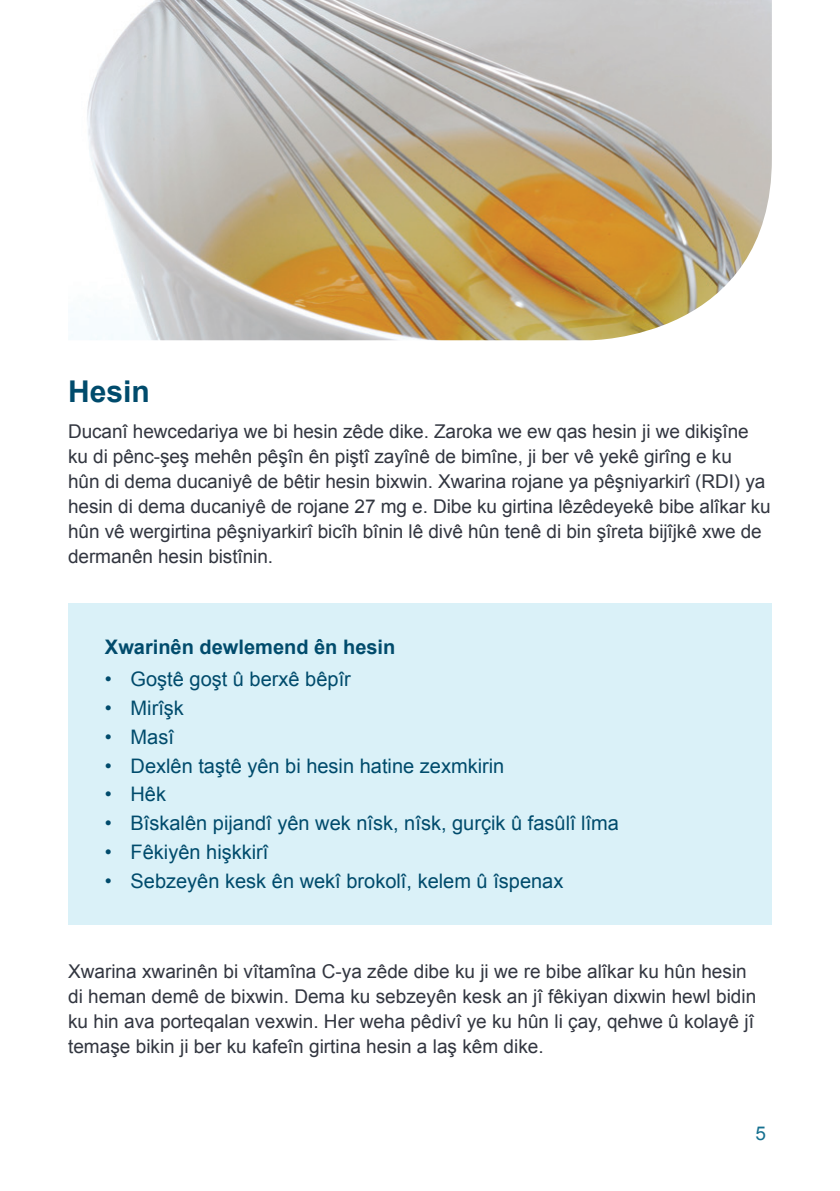
<style>
.page{position:relative;width:840px;height:1191px;background:#fff}
.page>*{position:absolute;margin:0;border:0;box-sizing:border-box;transform-origin:0 0}
.subheading{font:700 30px "Arial";color:#004b6c}
.pull_quuote_in_box_b{font:20px "Arial";color:#004b6c}
.pull_quuote_in_box_b-2{font:700 20px "Arial";color:#004b6c}
.Body{font:19px/25px "Arial";letter-spacing:-.005em;color:#323640}
.Body-2{font:19px "Arial";color:#167090}
</style>
<div class="page">
<img style="left:69px;top:0;width:702px;height:340px">
<div style="left:68px;top:603px;width:703px;height:321px;background:#daf1f8"></div>
<p class="subheading" style="left:68px;top:371px;width:83px">Hesin</p>
<p class="Body" style="left:68px;top:419px;width:703px">Ducanî hewcedariya we bi hesin zêde dike. Zaroka we ew qas hesin ji we dikişîne ku di pênc-şeş mehên pêşîn ên piştî zayînê de bimîne, ji ber vê yekê girîng e ku<br>hûn di dema ducaniyê de bêtir hesin bixwin. Xwarina rojane ya pêşniyarkirî (RDI) ya hesin di dema ducaniyê de rojane 27 mg e. Dibe ku girtina lêzêdeyekê bibe alîkar ku hûn vê wergirtina pêşniyarkirî bicîh bînin lê divê hûn tenê di bin şîreta bijîjkê xwe de dermanên hesin bistînin.</p>
<p class="pull_quuote_in_box_b-2" style="left:105px;top:634px;width:292px">Xwarinên dewlemend ên hesin</p>
<p class="pull_quuote_in_box_b" style="left:105px;top:666px;width:247px">• Goştê goşt û berxê bêpîr</p>
<p class="pull_quuote_in_box_b" style="left:105px;top:695px;width:80px">• Mirîşk</p>
<p class="pull_quuote_in_box_b" style="left:105px;top:723px;width:70px">• Masî</p>
<p class="pull_quuote_in_box_b" style="left:105px;top:752px;width:400px">• Dexlên taştê yên bi hesin hatine zexmkirin</p>
<p class="pull_quuote_in_box_b" style="left:105px;top:781px;width:63px">• Hêk</p>
<p class="pull_quuote_in_box_b" style="left:105px;top:810px;width:515px">• Bîskalên pijandî yên wek nîsk, nîsk, gurçik û fasûlî lîma</p>
<p class="pull_quuote_in_box_b" style="left:105px;top:839px;width:165px">• Fêkiyên hişkkirî</p>
<p class="pull_quuote_in_box_b" style="left:105px;top:868px;width:459px">• Sebzeyên kesk ên wekî brokolî, kelem û îspenax</p>
<p class="Body" style="left:68px;top:959px;width:689px">Xwarina xwarinên bi vîtamîna C-ya zêde dibe ku ji we re bibe alîkar ku hûn hesin di heman demê de bixwin. Dema ku sebzeyên kesk an jî fêkiyan dixwin hewl bidin ku hin ava porteqalan vexwin. Her weha pêdivî ye ku hûn li çay, qehwe û kolayê jî temaşe bikin ji ber ku kafeîn girtina hesin a laş kêm dike.</p>
<p class="Body-2" style="left:755px;top:1120px;width:12px">5</p>
</div>
